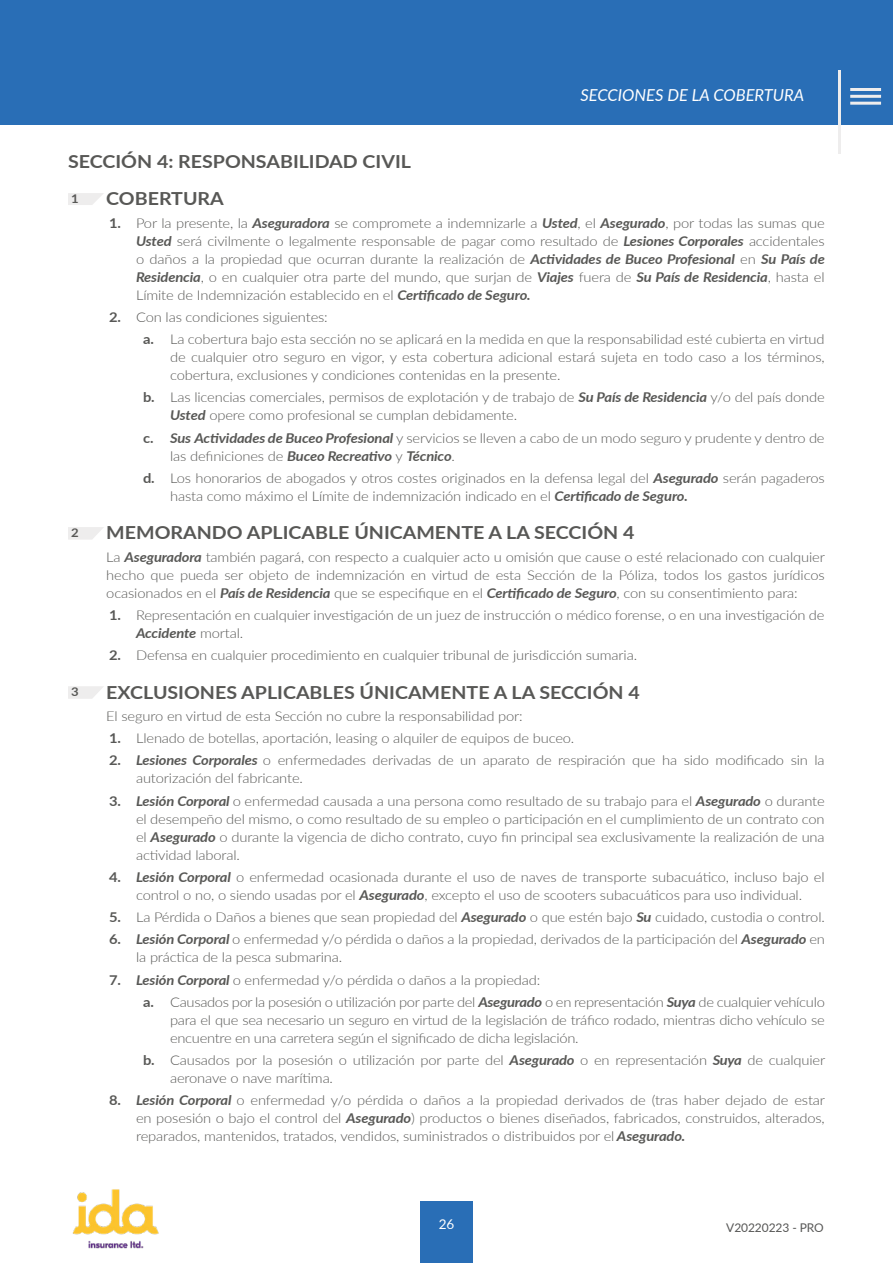
<style>
.page{position:relative;width:893px;height:1263px;background:#fff}
.page>*{position:absolute;margin:0;border:0;box-sizing:border-box;transform-origin:0 0}
.t1{font:700 18px "Lato";color:#585856;scale:1.09 1}
.t2{font:italic 16.5px "Lato";color:#fff}
.t3{font:300 13.5px/18px "Lato";letter-spacing:-.01em;color:#585856;scale:1.09 1}
.t4{font:13.5px "Lato";color:#fff}
.t5{font:12px "Lato";letter-spacing:-.005em;color:#575756}
.t6{font:700 12px "Lato";color:#585856;scale:1.09 1}
.s1{font-weight:700}
.s2{font-weight:700;font-style:italic}
</style>
<div class="page">
<div style="left:420px;top:1201px;width:52px;height:62px;background:#296eb6"></div>
<div style="left:0;top:0;width:893px;height:124px;background:#296eb6"></div>
<img style="left:72px;top:1189px;width:87px;height:60px">
<svg style="left:68px;top:686px;width:36px;height:13px"></svg>
<svg style="left:68px;top:193px;width:36px;height:12px"></svg>
<svg style="left:68px;top:527px;width:36px;height:13px"></svg>
<hr style="left:838px;top:71px;width:3px;height:83px;background:#eeeded">
<hr style="left:850px;top:88px;width:31px;height:3px;background:#eeeded">
<hr style="left:850px;top:95px;width:31px;height:3px;background:#eeeded">
<hr style="left:850px;top:102px;width:31px;height:3px;background:#eeeded">
<p class="t2" style="left:580px;top:83px;width:225px">SECCIONES DE LA COBERTURA</p>
<h1 class="t1" style="left:68px;top:148px;width:316px">SECCIÓN 4: RESPONSABILIDAD CIVIL</h1>
<p class="t6" style="left:71px;top:190px;width:8px">1</p>
<h1 class="t1" style="left:106px;top:186px;width:109px">COBERTURA</h1>
<p class="t3" style="left:136px;top:213px;width:633px;text-align:justify;text-indent:-27px"><span class="s1">1.</span> Por la presente, la <span class="s2">Aseguradora</span> se compromete a indemnizarle a <span class="s2">Usted</span>, el <span class="s2">Asegurado</span>, por todas las sumas que <span class="s2">Usted</span> será civilmente o legalmente responsable de pagar como resultado de <span class="s2">Lesiones Corporales</span> accidentales o daños a la propiedad que ocurran durante la realización de <span class="s2">Actividades de Buceo Profesional</span> en <span class="s2">Su País de Residencia</span>, o en cualquier otra parte del mundo, que surjan de <span class="s2">Viajes</span> fuera de <span class="s2">Su País de Residencia</span>, hasta el Límite de Indemnización establecido en el <span class="s2">Certificado de Seguro.</span></p>
<p class="t3" style="left:143px;top:305px;width:627px;line-height:22.2px;text-indent:-34px"><span class="s1">2.</span> Con las condiciones siguientes:<br><span class="s1">a.</span> La cobertura bajo esta sección no se aplicará en la medida en que la responsabilidad esté cubierta en virtud</p>
<p class="t3" style="left:170px;top:348px;width:602px">de cualquier otro seguro en vigor, y esta cobertura adicional estará sujeta en todo caso a los términos, cobertura, exclusiones y condiciones contenidas en la presente.</p>
<p class="t3" style="left:170px;top:388px;width:602px;text-indent:-27px"><span class="s1">b.</span> Las licencias comerciales, permisos de explotación y de trabajo de <span class="s2">Su País de Residencia</span> y/o del país donde<br><span class="s2">Usted</span> opere como profesional se cumplan debidamente.</p>
<p class="t3" style="left:170px;top:428px;width:602px;text-indent:-27px"><span class="s1">c.</span> <span class="s2">Sus Actividades de Buceo Profesional</span> y servicios se lleven a cabo de un modo seguro y prudente y dentro de las definiciones de <span class="s2">Buceo Recreativo</span> y <span class="s2">Técnico</span>.</p>
<p class="t3" style="left:170px;top:469px;width:602px;text-indent:-27px"><span class="s1">d.</span> Los honorarios de abogados y otros costes originados en la defensa legal del <span class="s2">Asegurado</span> serán pagaderos hasta como máximo el Límite de indemnización indicado en el <span class="s2">Certificado de Seguro.</span></p>
<h1 class="t1" style="left:106px;top:520px;width:486px">MEMORANDO APLICABLE ÚNICAMENTE A LA SECCIÓN 4</h1>
<p class="t3" style="left:106px;top:547px;width:661px;text-align:justify">La <span class="s2">Aseguradora</span> también pagará, con respecto a cualquier acto u omisión que cause o esté relacionado con cualquier hecho que pueda ser objeto de indemnización en virtud de esta Sección de la Póliza, todos los gastos jurídicos ocasionados en el <span class="s2">País de Residencia</span> que se especifique en el <span class="s2">Certificado de Seguro</span>, con su consentimiento para:</p>
<p class="t3" style="left:136px;top:606px;width:633px;text-indent:-27px"><span class="s1">1.</span> Representación en cualquier investigación de un juez de instrucción o médico forense, o en una investigación de<br><span class="s2">Accidente</span> mortal.</p>
<p class="t3" style="left:109px;top:646px;width:486px"><span class="s1">2.</span> Defensa en cualquier procedimiento en cualquier tribunal de jurisdicción sumaria.</p>
<p class="t6" style="left:71px;top:524px;width:8px">2</p>
<p class="t6" style="left:71px;top:683px;width:8px">3</p>
<h1 class="t1" style="left:106px;top:679px;width:491px">EXCLUSIONES APLICABLES ÚNICAMENTE A LA SECCIÓN 4</h1>
<p class="t3" style="left:106px;top:706px;width:384px">El seguro en virtud de esta Sección no cubre la responsabilidad por:</p>
<p class="t3" style="left:109px;top:729px;width:428px"><span class="s1">1.</span> Llenado de botellas, aportación, leasing o alquiler de equipos de buceo.</p>
<p class="t3" style="left:136px;top:751px;width:633px;text-indent:-27px"><span class="s1">2.</span> <span class="s2">Lesiones Corporales</span> o enfermedades derivadas de un aparato de respiración que ha sido modificado sin la autorización del fabricante.</p>
<p class="t3" style="left:136px;top:791px;width:633px;text-align:justify;text-indent:-27px"><span class="s1">3.</span> <span class="s2">Lesión Corporal</span> o enfermedad causada a una persona como resultado de su trabajo para el <span class="s2">Asegurado</span> o durante el desempeño del mismo, o como resultado de su empleo o participación en el cumplimiento de un contrato con el <span class="s2">Asegurado</span> o durante la vigencia de dicho contrato, cuyo fin principal sea exclusivamente la realización de una actividad laboral.</p>
<p class="t3" style="left:109px;top:867px;width:658px;text-align:center"><span class="s1">4.</span> <span class="s2">Lesión Corporal</span> o enfermedad ocasionada durante el uso de naves de transporte subacuático, incluso bajo el control o no, o siendo usadas por el <span class="s2">Asegurado</span>, excepto el uso de scooters subacuáticos para uso individual.</p>
<p class="t3" style="left:109px;top:908px;width:658px"><span class="s1">5.</span> La Pérdida o Daños a bienes que sean propiedad del <span class="s2">Asegurado</span> o que estén bajo <span class="s2">Su</span> cuidado, custodia o control.</p>
<p class="t3" style="left:136px;top:930px;width:633px;text-indent:-27px"><span class="s1">6.</span> <span class="s2">Lesión Corporal</span> o enfermedad y/o pérdida o daños a la propiedad, derivados de la participación del <span class="s2">Asegurado</span> en la práctica de la pesca submarina.</p>
<p class="t3" style="left:143px;top:968px;width:627px;line-height:22.2px;text-indent:-34px"><span class="s1">7.</span> <span class="s2">Lesión Corporal</span> o enfermedad y/o pérdida o daños a la propiedad:<br><span class="s1">a.</span> Causados por la posesión o utilización por parte del <span class="s2">Asegurado</span> o en representación <span class="s2">Suya</span> de cualquier vehículo</p>
<p class="t3" style="left:170px;top:1010px;width:602px">para el que sea necesario un seguro en virtud de la legislación de tráfico rodado, mientras dicho vehículo se encuentre en una carretera según el significado de dicha legislación.</p>
<p class="t3" style="left:170px;top:1051px;width:602px;text-indent:-27px"><span class="s1">b.</span> Causados por la posesión o utilización por parte del <span class="s2">Asegurado</span> o en representación <span class="s2">Suya</span> de cualquier aeronave o nave marítima.</p>
<p class="t3" style="left:136px;top:1091px;width:634px;text-align:justify;text-indent:-27px"><span class="s1">8.</span> <span class="s2">Lesión Corporal</span> o enfermedad y/o pérdida o daños a la propiedad derivados de (tras haber dejado de estar en posesión o bajo el control del <span class="s2">Asegurado</span>) productos o bienes diseñados, fabricados, construidos, alterados, reparados, mantenidos, tratados, vendidos, suministrados o distribuidos por el <span class="s2">Asegurado.</span></p>
<p class="t4" style="left:439px;top:1214px;width:17px">26</p>
<p class="t5" style="left:726px;top:1219px;width:99px">V20220223 - PRO</p>
</div>
